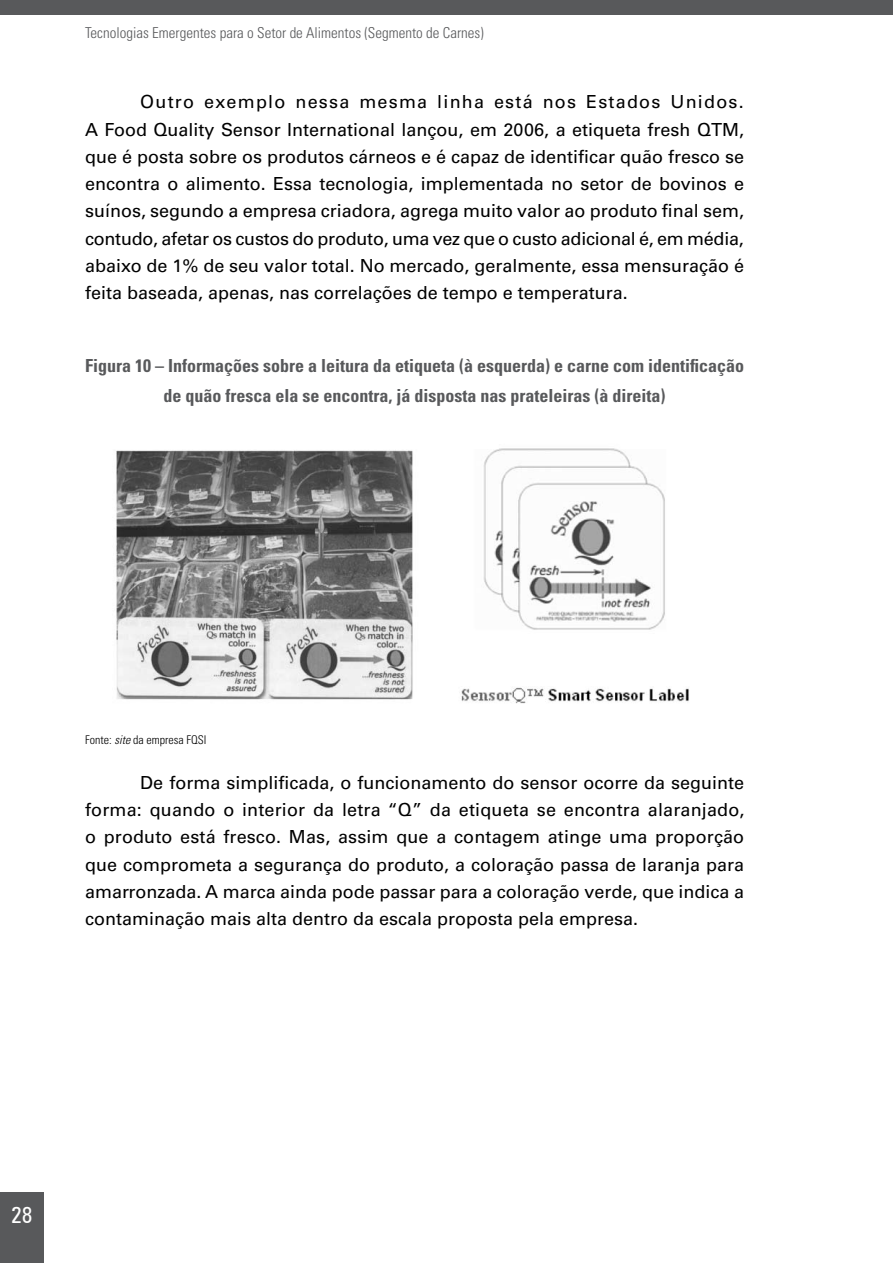
<style>
.page{position:relative;width:893px;height:1263px;background:#fff}
.page>*{position:absolute;margin:0;border:0;box-sizing:border-box;transform-origin:0 0}
.t1{font:condensed 22.5px "Zurich BT";color:#fff}
.t2{font:18px/27.2px "Univers LT Std";color:#000;text-align:justify}
.t3{font:700 condensed 18px/30px "Univers LT Std";color:#58595b;text-align:center}
.t4{font:300 condensed 15px "Univers LT Std";color:#58595b}
.t5{font:300 condensed 12px "Univers LT Std";color:#000}
.s1{font-style:italic}
</style>
<div class="page">
<div style="left:0;top:0;width:893px;height:14px;background:#58595b"></div>
<div style="left:0;top:1192px;width:44px;height:71px;background:#58595b"></div>
<img style="left:116px;top:448px;width:573px;height:256px">
<p class="t4" style="left:85px;top:23px;width:400px">Tecnologias Emergentes para o Setor de Alimentos (Segmento de Carnes)</p>
<p class="t2" style="left:85px;top:89px;width:661px;text-indent:55px">Outro exemplo nessa mesma linha está nos Estados Unidos.<br>A Food Quality Sensor International lançou, em 2006, a etiqueta fresh QTM, que é posta sobre os produtos cárneos e é capaz de identificar quão fresco se encontra o alimento. Essa tecnologia, implementada no setor de bovinos e suínos, segundo a empresa criadora, agrega muito valor ao produto final sem, contudo, afetar os custos do produto, uma vez que o custo adicional é, em média, abaixo de 1% de seu valor total. No mercado, geralmente, essa mensuração é feita baseada, apenas, nas correlações de tempo e temperatura.</p>
<p class="t3" style="left:85px;top:350px;width:660px">Figura 10 – Informações sobre a leitura da etiqueta (à esquerda) e carne com identificação de quão fresca ela se encontra, já disposta nas prateleiras (à direita)</p>
<p class="t5" style="left:85px;top:732px;width:123px">Fonte: <span class="s1">site</span> da empresa FQSI</p>
<p class="t2" style="left:85px;top:769px;width:661px;text-indent:55px">De forma simplificada, o funcionamento do sensor ocorre da seguinte forma: quando o interior da letra “Q” da etiqueta se encontra alaranjado, o produto está fresco. Mas, assim que a contagem atinge uma proporção que comprometa a segurança do produto, a coloração passa de laranja para amarronzada. A marca ainda pode passar para a coloração verde, que indica a contaminação mais alta dentro da escala proposta pela empresa.</p>
<p class="t1" style="left:11px;top:1201px;width:23px">28</p>
</div>
